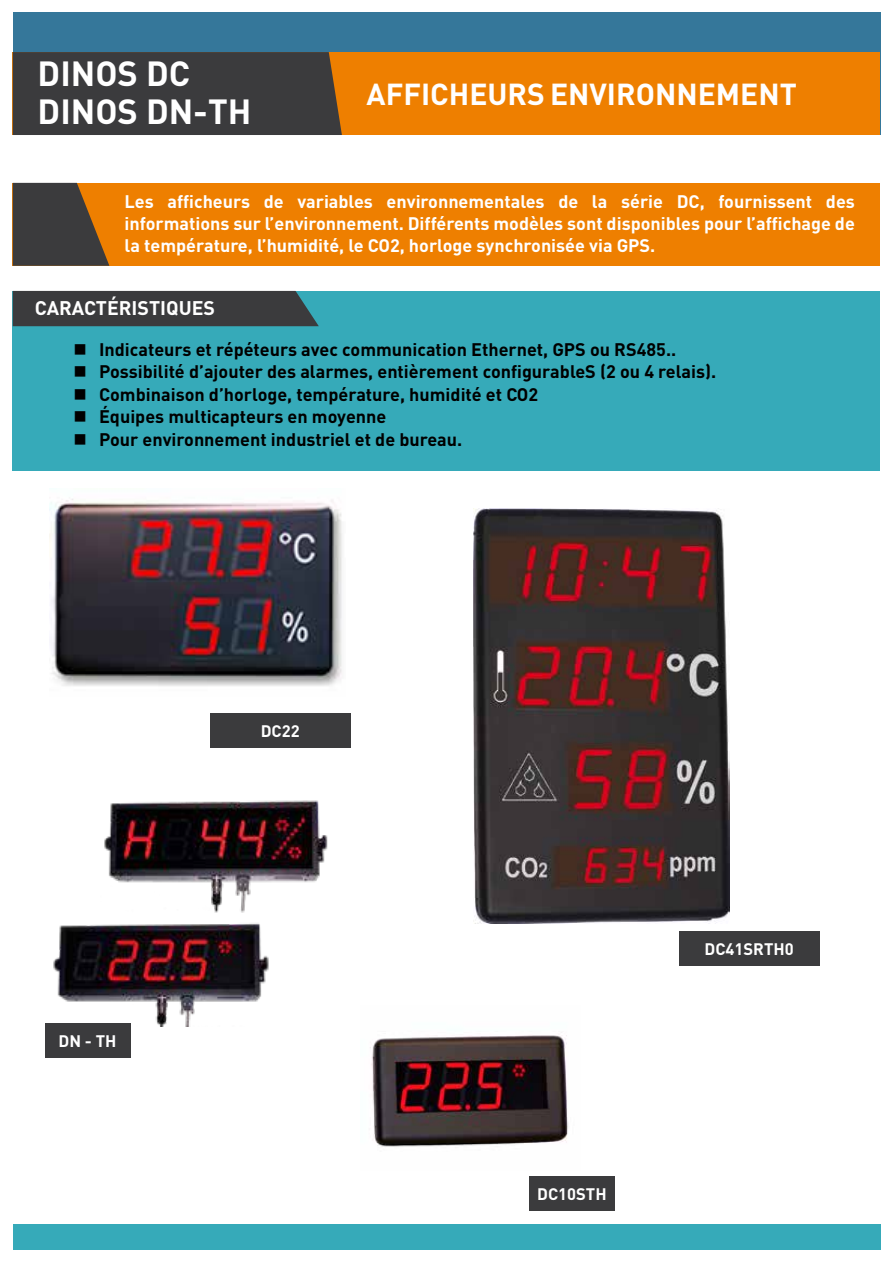
<style>
.page{position:relative;width:893px;height:1263px;background:#fff}
.page>*{position:absolute;margin:0;border:0;box-sizing:border-box;transform-origin:0 0}
.t1{font:700 34.5px/37.5px "DIN Pro";color:#fff}
.t2{font:700 30px "DIN Pro";color:#fff}
.t3{font:700 19.5px "DIN Pro";color:#fff}
.t4{font:700 18px "DIN Pro";color:#000}
.t5{font:700 18px/21.6px "DIN Pro";color:#fff;text-align:justify}
.t6{font:700 16.5px "DIN Pro";color:#fff}
</style>
<div class="page">
<div style="left:13px;top:1224px;width:867px;height:26px;background:#36aab9"></div>
<div style="left:13px;top:13px;width:867px;height:122px;background:#35779a"></div>
<div style="left:13px;top:52px;width:867px;height:83px;background:#ee7f00"></div>
<div style="left:13px;top:52px;width:329px;height:83px;background:#3b3b3d"></div>
<div style="left:13px;top:291px;width:867px;height:179px;background:#36aab9"></div>
<div style="left:13px;top:291px;width:306px;height:35px;background:#3b3b3d"></div>
<div style="left:13px;top:183px;width:867px;height:83px;background:#ee7f00"></div>
<svg style="left:13px;top:183px;width:96px;height:83px"></svg>
<img style="left:473px;top:509px;width:256px;height:415px">
<img style="left:49px;top:499px;width:293px;height:187px">
<img style="left:370px;top:1032px;width:198px;height:115px">
<img style="left:53px;top:800px;width:275px;height:226px">
<div style="left:529px;top:1177px;width:85px;height:34px;background:#3b3b3d"></div>
<div style="left:45px;top:1023px;width:85px;height:34px;background:#3b3b3d"></div>
<div style="left:679px;top:931px;width:140px;height:34px;background:#3b3b3d"></div>
<div style="left:210px;top:714px;width:140px;height:34px;background:#3b3b3d"></div>
<h1 class="t1" style="left:38px;top:54px;width:215px">DINOS DC<br>DINOS DN-TH</h1>
<h2 class="t2" style="left:367px;top:73px;width:432px">AFFICHEURS ENVIRONNEMENT</h2>
<p class="t5" style="left:125px;top:190px;width:732px">Les afficheurs de variables environnementales de la série DC, fournissent des informations sur l’environnement. Différents modèles sont disponibles pour l’affichage de la température, l’humidité, le CO2, horloge synchronisée via GPS.</p>
<p class="t3" style="left:35px;top:295px;width:182px">CARACTÉRISTIQUES</p>
<p class="t4" style="left:74px;top:337px;width:604px">■ Indicateurs et répéteurs avec communication Ethernet, GPS ou RS485..</p>
<p class="t4" style="left:74px;top:360px;width:644px">■ Possibilité d’ajouter des alarmes, entièrement configurableS (2 ou 4 relais).</p>
<p class="t4" style="left:74px;top:382px;width:466px">■ Combinaison d’horloge, température, humidité et CO2</p>
<p class="t4" style="left:74px;top:405px;width:314px">■ Équipes multicapteurs en moyenne</p>
<p class="t4" style="left:74px;top:427px;width:390px">■ Pour environnement industriel et de bureau.</p>
<p class="t6" style="left:58px;top:1029px;width:60px">DN - TH</p>
<p class="t6" style="left:261px;top:720px;width:41px">DC22</p>
<p class="t6" style="left:537px;top:1183px;width:71px">DC10STH</p>
<p class="t6" style="left:704px;top:937px;width:91px">DC41SRTH0</p>
</div>
